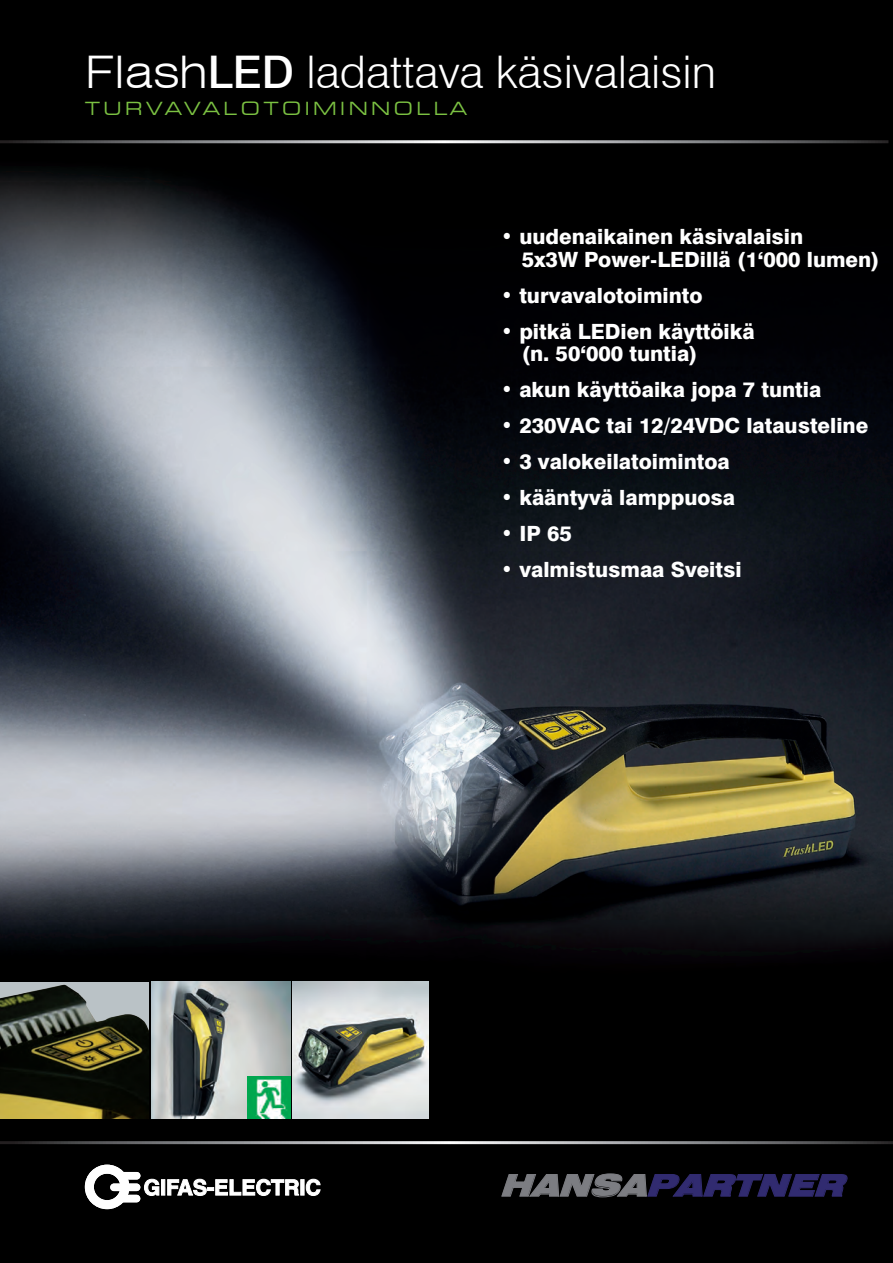
<style>
.page{position:relative;width:893px;height:1263px;background:#fff}
.page>*{position:absolute;margin:0;border:0;box-sizing:border-box;transform-origin:0 0}
.t1{font:300 45px "Swiss 721 BT";color:#fff}
.t2{font:italic 900 expanded 30.15px "Swiss 721 BT";color:#312b70}
.t3{font:800 21px/22.5px "Swiss 721 BT";color:#fff}
.t4{font:expanded 18px "Square 721 BT";letter-spacing:.19em;color:#7bc142}
.s1{font-stretch:expanded}
.s2{font-weight:500}
.s3{color:#7c7d82}
</style>
<div class="page">
<img style="left:0;top:0;width:893px;height:1263px">
<img style="left:293px;top:981px;width:136px;height:137px">
<img style="left:0;top:981px;width:148px;height:137px">
<img style="left:152px;top:981px;width:138px;height:137px">
<div style="left:117px;top:1195px;width:23px;height:7px;background:#fff;border-radius:4px"></div>
<svg style="left:144px;top:1178px;width:16px;height:18px"></svg>
<svg style="left:161px;top:1179px;width:4px;height:16px"></svg>
<svg style="left:167px;top:1178px;width:132px;height:18px"></svg>
<svg style="left:300px;top:1179px;width:4px;height:16px"></svg>
<svg style="left:306px;top:1178px;width:15px;height:18px"></svg>
<div style="left:110px;top:1183px;width:30px;height:8px;background:#fff;border-radius:4px"></div>
<div style="left:118px;top:1172px;width:22px;height:7px;background:#fff;border-radius:4px"></div>
<svg style="left:85px;top:1164px;width:44px;height:45px"></svg>
<img style="left:248px;top:1076px;width:42px;height:42px">
<hr style="left:0;top:140px;width:888px;height:3px;background:#fff">
<hr style="left:0;top:1141px;width:893px;height:3px;background:#fff">
<svg style="left:501px;top:1173px;width:349px;height:30px"></svg>
<h1 class="t1" style="left:85px;top:45px;width:633px"><span class="s1">Flash</span><span class="s2">LED</span> ladattava käsivalaisin</h1>
<p class="t4" style="left:85px;top:98px;width:384px">TURVAVALOTOIMINNOLLA</p>
<p class="t3" style="left:522px;top:225px;width:359px;text-indent:-21px">• uudenaikainen käsivalaisin<br>5x3W Power-LEDillä (1‘000 lumen)</p>
<p class="t3" style="left:501px;top:284px;width:203px">• turvavalotoiminto</p>
<p class="t3" style="left:522px;top:320px;width:234px;text-indent:-21px">• pitkä LEDien käyttöikä (n. 50‘000 tuntia)</p>
<p class="t3" style="left:501px;top:378px;width:322px">• akun käyttöaika jopa 7 tuntia</p>
<p class="t3" style="left:501px;top:414px;width:369px">• 230VAC tai 12/24VDC latausteline</p>
<p class="t3" style="left:501px;top:450px;width:230px">• 3 valokeilatoimintoa</p>
<p class="t3" style="left:501px;top:486px;width:236px">• kääntyvä lamppuosa</p>
<p class="t3" style="left:501px;top:522px;width:73px">• IP 65</p>
<p class="t3" style="left:501px;top:558px;width:242px">• valmistusmaa Sveitsi</p>
<h2 class="t2" style="left:499px;top:1167px;width:357px"><span class="s3">HANSA</span>PARTNER</h2>
</div>
